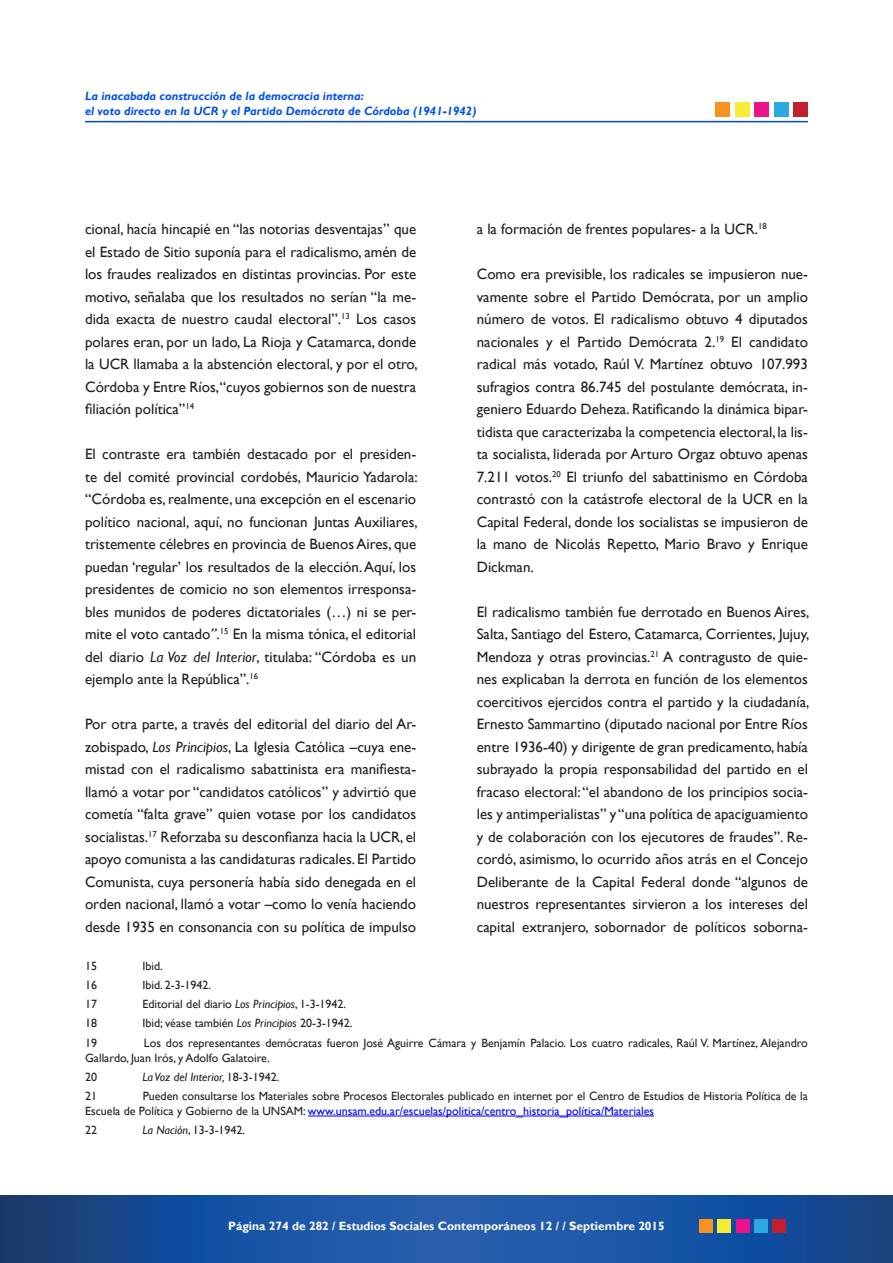
<style>
.page{position:relative;width:893px;height:1263px;background:#fff}
.page>*{position:absolute;margin:0;border:0;box-sizing:border-box;transform-origin:0 0}
.t1{font:15px/22.5px "Gill Sans";color:#231f20;text-align:justify}
.t2{font:12px/15px "Gill Sans";color:#231f20}
.t3{font:italic 700 12px/15px "Gill Sans";color:#0051eb}
.t4{font:700 12px "Gill Sans";color:#fff}
.t5{font:italic 12px "Gill Sans";color:#231f20}
.s1{font-style:italic}
.s2{font-style:normal}
.s3{color:#00f}
</style>
<div class="page">
<svg style="left:0;top:1195px;width:893px;height:68px;background:#1a509b"></svg>
<div style="left:699px;top:1219px;width:13px;height:13px;background:#f7911f"></div>
<div style="left:717px;top:1219px;width:14px;height:13px;background:#f7ed36"></div>
<div style="left:736px;top:1219px;width:13px;height:13px;background:#eb128c"></div>
<div style="left:754px;top:1219px;width:14px;height:13px;background:#2ea8e0"></div>
<div style="left:773px;top:1219px;width:13px;height:13px;background:#bf212e"></div>
<hr style="left:85px;top:121px;width:723px;height:1px;background:#004beb">
<div style="left:715px;top:102px;width:14px;height:15px;background:#f7911f"></div>
<div style="left:735px;top:102px;width:14px;height:15px;background:#f7ed36"></div>
<div style="left:755px;top:102px;width:14px;height:15px;background:#eb128c"></div>
<div style="left:774px;top:102px;width:14px;height:15px;background:#2ea8e0"></div>
<div style="left:794px;top:102px;width:14px;height:15px;background:#bf212e"></div>
<hr style="left:308px;top:1116px;width:346px;height:1px;background:#00f">
<p class="t3" style="left:85px;top:89px;width:393px">La inacabada construcción de la democracia interna:<br>el voto directo en la UCR y el Partido Demócrata de Córdoba (1941-1942)</p>
<p class="t1" style="left:85px;top:218px;width:334px">cional, hacía hincapié en “las notorias desventajas” que el Estado de Sitio suponía para el radicalismo, amén de los fraudes realizados en distintas provincias. Por este motivo, señalaba que los resultados no serían “la me&shy;dida exacta de nuestro caudal electoral”.<sup>13</sup> Los casos polares eran, por un lado, La Rioja y Catamarca, donde la UCR llamaba a la abstención electoral, y por el otro, Córdoba y Entre Ríos,“cuyos gobiernos son de nuestra filiación política”<sup>14</sup></p>
<p class="t1" style="left:85px;top:443px;width:334px">El contraste era también destacado por el presiden&shy;te del comité provincial cordobés, Mauricio Yadarola: “Córdoba es, realmente, una excepción en el escenario político nacional, aquí, no funcionan Juntas Auxiliares, tristemente célebres en provincia de Buenos Aires, que puedan ‘regular’ los resultados de la elección. Aquí, los presidentes de comicio no son elementos irresponsa&shy;bles munidos de poderes dictatoriales (…) ni se per&shy;mite el voto cantado<span class="s1">”</span>.<sup>15</sup> En la misma tónica, el editorial del diario <span class="s1">La Voz del Interior</span>, titulaba: “Córdoba es un ejemplo ante la República”.<sup>16</sup></p>
<p class="t1" style="left:85px;top:713px;width:333px">Por otra parte, a través del editorial del diario del Ar&shy;zobispado, <span class="s1">Los Principios</span>, La Iglesia Católica –cuya ene&shy;mistad con el radicalismo sabattinista era manifiesta&shy;llamó a votar por “candidatos católicos” y advirtió que cometía “falta grave” quien votase por los candidatos socialistas.<sup>17</sup> Reforzaba su desconfianza hacia la UCR, el apoyo comunista a las candidaturas radicales. El Partido Comunista, cuya personería había sido denegada en el orden nacional, llamó a votar –como lo venía haciendo desde 1935 en consonancia con su política de impulso</p>
<p class="t1" style="left:477px;top:218px;width:292px">a la formación de frentes populares- a la UCR.<sup>18</sup></p>
<p class="t1" style="left:477px;top:263px;width:333px">Como era previsible, los radicales se impusieron nue&shy;vamente sobre el Partido Demócrata, por un amplio número de votos. El radicalismo obtuvo 4 diputados nacionales y el Partido Demócrata 2.<sup>19</sup> El candidato radical más votado, Raúl V. Martínez obtuvo 107.993 sufragios contra 86.745 del postulante demócrata, in&shy;geniero Eduardo Deheza. Ratificando la dinámica bipar&shy;tidista que caracterizaba la competencia electoral, la lis&shy;ta socialista, liderada por Arturo Orgaz obtuvo apenas 7.211 votos.<sup>20</sup> El triunfo del sabattinismo en Córdoba contrastó con la catástrofe electoral de la UCR en la Capital Federal, donde los socialistas se impusieron de la mano de Nicolás Repetto, Mario Bravo y Enrique Dickman.</p>
<p class="t1" style="left:477px;top:600px;width:334px">El radicalismo también fue derrotado en Buenos Aires, Salta, Santiago del Estero, Catamarca, Corrientes, Jujuy, Mendoza y otras provincias.<sup>21</sup> A contragusto de quie&shy;nes explicaban la derrota en función de los elementos coercitivos ejercidos contra el partido y la ciudadanía, Ernesto Sammartino (diputado nacional por Entre Ríos entre 1936-40) y dirigente de gran predicamento, había subrayado la propia responsabilidad del partido en el fracaso electoral: “el abandono de los principios socia&shy;les y antimperialistas” y “una política de apaciguamiento y de colaboración con los ejecutores de fraudes”. Re&shy;cordó, asimismo, lo ocurrido años atrás en el Concejo Deliberante de la Capital Federal donde “algunos de nuestros representantes sirvieron a los intereses del capital extranjero, sobornador de políticos soborna-</p>
<p class="t2" style="left:85px;top:958px;width:13px">15</p>
<p class="t2" style="left:142px;top:958px;width:22px">Ibid.</p>
<p class="t2" style="left:85px;top:977px;width:13px">16</p>
<p class="t2" style="left:142px;top:977px;width:70px">Ibid. 2-3-1942.</p>
<p class="t2" style="left:85px;top:997px;width:13px">17</p>
<p class="t2" style="left:142px;top:997px;width:205px">Editorial del diario <span class="s1">Los Principios</span>, 1-3-1942.</p>
<p class="t2" style="left:85px;top:1016px;width:13px">18</p>
<p class="t2" style="left:142px;top:1016px;width:212px">Ibid; véase también <span class="s1">Los Principios</span> 20-3-1942.</p>
<p class="t2" style="left:85px;top:1035px;width:13px">19</p>
<p class="t2" style="left:85px;top:1035px;width:724px;text-indent:59px">Los dos representantes demócratas fueron José Aguirre Cámara y Benjamín Palacio. Los cuatro radicales, Raúl V. Martínez, Alejandro<br>Gallardo, Juan Irós, y Adolfo Galatoire.</p>
<p class="t2" style="left:85px;top:1069px;width:13px">20</p>
<p class="t5" style="left:142px;top:1070px;width:138px">La Voz del Interior, <span class="s2">18-3-1942.</span></p>
<p class="t2" style="left:85px;top:1089px;width:13px">21</p>
<p class="t2" style="left:85px;top:1089px;width:724px;text-indent:58px">Pueden consultarse los Materiales sobre Procesos Electorales publicado en internet por el Centro de Estudios de Historia Política de la<br>Escuela de Política y Gobierno de la UNSAM: <span class="s3">www.unsam.edu.ar/escuelas/politica/centro_historia_política/Materiales</span></p>
<p class="t2" style="left:85px;top:1123px;width:13px">22</p>
<p class="t2" style="left:142px;top:1123px;width:104px"><span class="s1">La Nación</span>, 13-3-1942.</p>
<p class="t4" style="left:228px;top:1219px;width:438px">Página 274 de 282 / Estudios Sociales Contemporáneos 12 / / Septiembre 2015</p>
</div>
